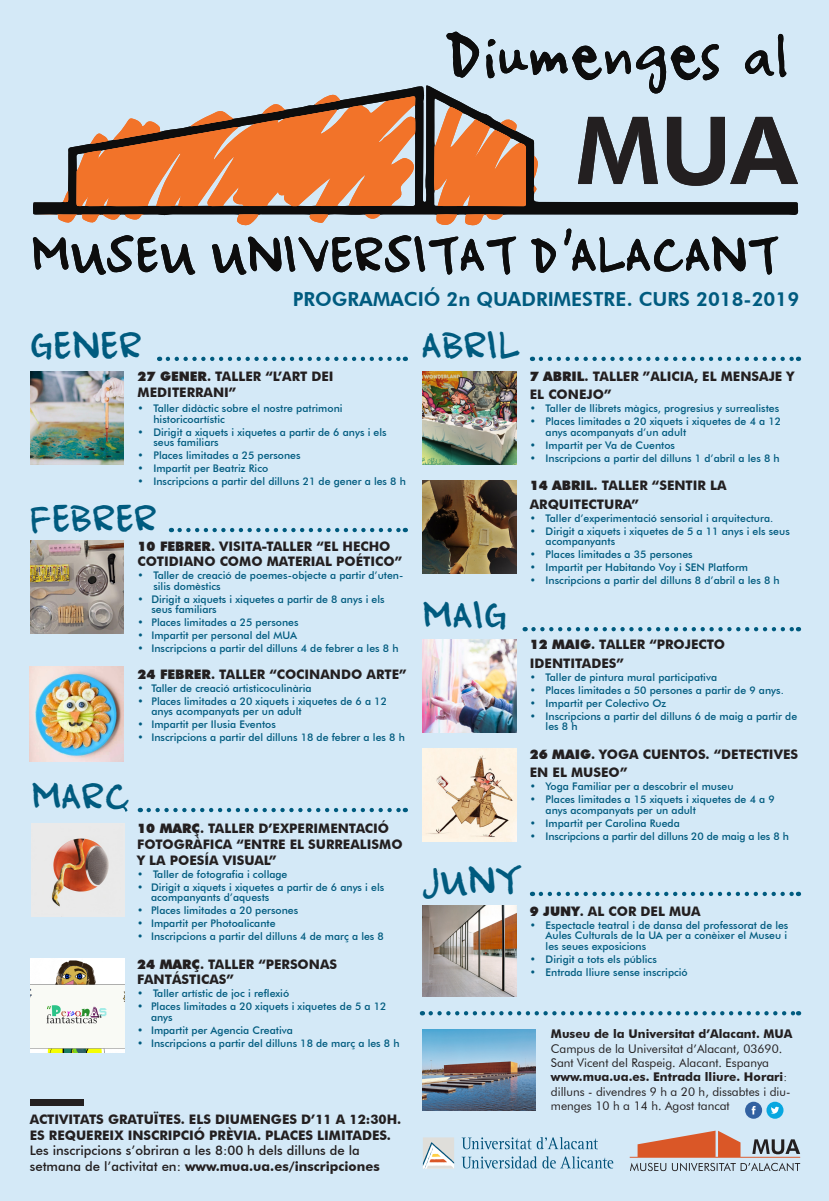
<style>
.page{position:relative;width:829px;height:1201px;background:#fff}
.page>*{position:absolute;margin:0;border:0;box-sizing:border-box;transform-origin:0 0}
.t1{font:40.95px "Ampersand";color:#005b7f}
.t2{font:800 19.34px "Futura BT";color:#005b7f}
.t3{font:700 13.12px/15.8px "Futura BT";color:#231f20}
.t4{font:500 13.12px/15.8px "Futura BT";color:#231f20}
.t5{font:11.99px/14.3px "Futura BT";color:#231f20}
.t6{font:700 11.99px "Futura BT";color:#231f20}
.t7{font:500 10.5px/10.5px "Futura BT";color:#005b7f}
.s1{font-weight:900}
.s2{font-weight:700}
.s3{font-weight:300}
</style>
<div class="page">
<div style="left:0;top:0;width:828px;height:1200px;background:#d4e9f7"></div>
<svg style="left:461px;top:1156px;width:152px;height:12px"></svg>
<div style="left:423px;top:1137px;width:31px;height:31px;background:#dfdeda"></div>
<svg style="left:423px;top:1142px;width:31px;height:26px"></svg>
<svg style="left:461px;top:1137px;width:137px;height:12px"></svg>
<svg style="left:629px;top:1130px;width:171px;height:41px"></svg>
<svg style="left:745px;top:1101px;width:38px;height:17px"></svg>
<img style="left:31px;top:371px;width:93px;height:93px">
<img style="left:423px;top:371px;width:93px;height:93px">
<img style="left:423px;top:639px;width:93px;height:93px">
<img style="left:423px;top:905px;width:93px;height:91px">
<img style="left:423px;top:480px;width:93px;height:93px">
<img style="left:423px;top:748px;width:93px;height:94px">
<img style="left:32px;top:823px;width:93px;height:93px">
<img style="left:31px;top:958px;width:94px;height:94px">
<img style="left:31px;top:540px;width:93px;height:93px">
<img style="left:30px;top:667px;width:94px;height:94px">
<svg style="left:120px;top:804px;width:7px;height:7px"></svg>
<img style="left:423px;top:1029px;width:112px;height:81px">
<div style="left:30px;top:1099px;width:54px;height:6px;background:#231f20"></div>
<svg style="left:33px;top:85px;width:765px;height:131px"></svg>
<svg style="left:446px;top:31px;width:34px;height:47px"></svg>
<svg style="left:531px;top:238px;width:25px;height:35px"></svg>
<svg style="left:32px;top:235px;width:164px;height:40px"></svg>
<svg style="left:465px;top:214px;width:38px;height:12px"></svg>
<svg style="left:745px;top:34px;width:41px;height:44px"></svg>
<svg style="left:212px;top:235px;width:304px;height:40px"></svg>
<svg style="left:436px;top:214px;width:21px;height:11px"></svg>
<svg style="left:237px;top:214px;width:21px;height:12px"></svg>
<svg style="left:309px;top:214px;width:19px;height:9px"></svg>
<svg style="left:564px;top:228px;width:214px;height:47px"></svg>
<svg style="left:534px;top:156px;width:4px;height:22px"></svg>
<svg style="left:36px;top:213px;width:108px;height:10px"></svg>
<svg style="left:365px;top:214px;width:15px;height:5px"></svg>
<svg style="left:486px;top:39px;width:233px;height:55px"></svg>
<svg style="left:34px;top:191px;width:34px;height:12px"></svg>
<svg style="left:533px;top:186px;width:4px;height:7px"></svg>
<svg style="left:76px;top:94px;width:340px;height:112px"></svg>
<svg style="left:434px;top:107px;width:92px;height:99px"></svg>
<svg style="left:578px;top:117px;width:220px;height:69px"></svg>
<svg style="left:430px;top:1011px;width:369px;height:4px"></svg>
<svg style="left:541px;top:357px;width:257px;height:4px"></svg>
<svg style="left:168px;top:357px;width:238px;height:4px"></svg>
<svg style="left:149px;top:807px;width:257px;height:5px"></svg>
<svg style="left:180px;top:528px;width:226px;height:4px"></svg>
<svg style="left:533px;top:627px;width:265px;height:4px"></svg>
<svg style="left:541px;top:891px;width:257px;height:5px"></svg>
<p class="t2" style="left:293px;top:288px;width:508px">PROGRAMACIÓ 2n QUADRIMESTRE. CURS 2018-2019</p>
<p class="t1" style="left:30px;top:325px;width:113px">GENER</p>
<p class="t1" style="left:422px;top:325px;width:100px">ABRIL</p>
<p class="t3" style="left:138px;top:368px;width:197px"><span class="s1">27 GENER</span>. TALLER “L’ART DEI<br>MEDITERRANI”</p>
<p class="t7" style="left:153px;top:403px;width:191px;text-indent:-16px">• Taller didàctic sobre el nostre patrimoni historicoartístic</p>
<p class="t7" style="left:153px;top:426px;width:235px;text-indent:-16px">• Dirigit a xiquets i xiquetes a partir de 6 anys i els seus familiars</p>
<p class="t7" style="left:138px;top:450px;width:164px">• Places limitades a 25 persones</p>
<p class="t7" style="left:138px;top:463px;width:132px">• Impartit per Beatriz Rico</p>
<p class="t7" style="left:138px;top:476px;width:270px">• Inscripcions a partir del dilluns 21 de gener a les 8 h</p>
<p class="t1" style="left:30px;top:498px;width:129px">FEBRER</p>
<p class="t3" style="left:138px;top:538px;width:266px"><span class="s1">10 FEBRER</span>. VISITA-TALLER “EL HECHO<br>COTIDIANO COMO MATERIAL POÉTICO”</p>
<p class="t7" style="left:153px;top:570px;width:251px;text-indent:-16px">• Taller de creació de poemes-objecte a partir d’uten&shy;silis domèstics</p>
<p class="t7" style="left:151px;top:594px;width:235px;text-indent:-14px">• Dirigit a xiquets i xiquetes a partir de 8 anys i els seus familiars</p>
<p class="t7" style="left:138px;top:617px;width:162px">• Places limitades a 25 persones</p>
<p class="t7" style="left:138px;top:630px;width:161px">• Impartit per personal del MUA</p>
<p class="t7" style="left:138px;top:643px;width:262px">• Inscripcions a partir del dilluns 4 de febrer a les 8 h</p>
<p class="t3" style="left:138px;top:666px;width:270px"><span class="s1">24 FEBRER</span>. TALLER “COCINANDO ARTE”</p>
<p class="t7" style="left:138px;top:682px;width:175px">• Taller de creació artisticoculinària</p>
<p class="t7" style="left:151px;top:695px;width:237px;text-indent:-14px">• Places limitades a 20 xiquets i xiquetes de 6 a 12 anys acompanyats per un adult</p>
<p class="t7" style="left:138px;top:719px;width:140px">• Impartit per Ilusia Eventos</p>
<p class="t7" style="left:138px;top:732px;width:269px">• Inscripcions a partir del dilluns 18 de febrer a les 8 h</p>
<p class="t1" style="left:31px;top:776px;width:101px">MARC</p>
<p class="t3" style="left:137px;top:820px;width:267px"><span class="s1">10 MARÇ</span>. TALLER D’EXPERIMENTACIÓ<br>FOTOGRÀFICA “ENTRE EL SURREALISMO<br>Y LA POESÍA VISUAL”</p>
<p class="t7" style="left:137px;top:868px;width:152px">• Taller de fotografia i collage</p>
<p class="t7" style="left:151px;top:881px;width:235px;text-indent:-14px">• Dirigit a xiquets i xiquetes a partir de 6 anys i els acompanyants d’aquests</p>
<p class="t7" style="left:137px;top:905px;width:162px">• Places limitades a 20 persones</p>
<p class="t7" style="left:137px;top:918px;width:140px">• Impartit per Photoalicante</p>
<p class="t7" style="left:137px;top:931px;width:248px">• Inscripcions a partir del dilluns 4 de març a les 8</p>
<p class="t3" style="left:137px;top:956px;width:201px"><span class="s1">24 MARÇ</span>. TALLER “PERSONAS<br>FANTÁSTICAS”</p>
<p class="t7" style="left:137px;top:988px;width:153px">• Taller artístic de joc i reflexió</p>
<p class="t7" style="left:151px;top:1001px;width:237px;text-indent:-14px">• Places limitades a 20 xiquets i xiquetes de 5 a 12 anys</p>
<p class="t7" style="left:137px;top:1024px;width:157px">• Impartit per Agencia Creativa</p>
<p class="t7" style="left:137px;top:1037px;width:264px">• Inscripcions a partir del dilluns 18 de març a les 8 h</p>
<p class="t1" style="left:422px;top:595px;width:87px">MAIG</p>
<p class="t1" style="left:422px;top:860px;width:101px">JUNY</p>
<p class="t3" style="left:30px;top:1111px;width:373px">ACTIVITATS GRATUÏTES. ELS DIUMENGES D’11 A 12:30H.<br>ES REQUEREIX INSCRIPCIÓ PRÈVIA. PLACES LIMITADES.</p>
<p class="t4" style="left:30px;top:1142px;width:351px">Les inscripcions s’obriran a les 8:00 h dels dilluns de la setmana de l’activitat en: <span class="s2">www.mua.ua.es/inscripciones</span></p>
<p class="t3" style="left:529px;top:367px;width:266px;line-height:18.4px"><span class="s1">7 ABRIL</span>. TALLER ”ALICIA, EL MENSAJE Y<br>EL CONEJO”</p>
<p class="t7" style="left:529px;top:403px;width:251px">• Taller de llibrets màgics, progresius y surrealistes</p>
<p class="t7" style="left:545px;top:416px;width:237px;text-indent:-16px">• Places limitades a 20 xiquets i xiquetes de 4 a 12 anys acompanyats d’un adult</p>
<p class="t7" style="left:529px;top:440px;width:147px">• Impartit per Va de Cuentos</p>
<p class="t7" style="left:529px;top:453px;width:251px">• Inscripcions a partir del dilluns 1 d’abril a les 8 h</p>
<p class="t3" style="left:529px;top:476px;width:198px;line-height:18.4px"><span class="s1">14 ABRIL</span>. TALLER “SENTIR LA<br>ARQUITECTURA”</p>
<p class="t7" style="left:529px;top:512px;width:245px">• Taller d’experimentació sensorial i arquitectura.</p>
<p class="t7" style="left:545px;top:525px;width:246px;text-indent:-16px">• Dirigit a xiquets i xiquetes de 5 a 11 anys i els seus acompanyants</p>
<p class="t7" style="left:529px;top:549px;width:164px">• Places limitades a 35 persones</p>
<p class="t7" style="left:529px;top:562px;width:220px">• Impartit per Habitando Voy i SEN Platform</p>
<p class="t7" style="left:529px;top:575px;width:251px">• Inscripcions a partir del dilluns 8 d’abril a les 8 h</p>
<p class="t3" style="left:529px;top:635px;width:197px;line-height:18.4px"><span class="s1">12 MAIG</span>. TALLER “PROJECTO<br>IDENTITADES”</p>
<p class="t7" style="left:529px;top:671px;width:189px">• Taller de pintura mural participativa</p>
<p class="t7" style="left:529px;top:684px;width:255px">• Places limitades a 50 persones a partir de 9 anys.</p>
<p class="t7" style="left:529px;top:697px;width:138px">• Impartit per Colectivo Oz</p>
<p class="t7" style="left:545px;top:710px;width:253px;text-indent:-16px">• Inscripcions a partir del dilluns 6 de maig a partir de les 8 h</p>
<p class="t3" style="left:529px;top:744px;width:270px;line-height:18.4px"><span class="s1">26 MAIG</span>. YOGA CUENTOS. “DETECTIVES<br>EN EL MUSEO”</p>
<p class="t7" style="left:529px;top:781px;width:205px">• Yoga Familiar per a descobrir el museu</p>
<p class="t7" style="left:545px;top:794px;width:231px;text-indent:-16px">• Places limitades a 15 xiquets i xiquetes de 4 a 9 anys acompanyats per un adult</p>
<p class="t7" style="left:529px;top:817px;width:151px">• Impartit per Carolina Rueda</p>
<p class="t7" style="left:529px;top:830px;width:260px">• Inscripcions a partir del dilluns 20 de maig a les 8 h</p>
<p class="t3" style="left:529px;top:903px;width:172px"><span class="s1">9 JUNY</span>. AL COR DEL MUA</p>
<p class="t7" style="left:545px;top:919px;width:244px;text-align:justify;text-indent:-16px">• Espectacle teatral i de dansa del professorat de les Aules Culturals de la UA per a conèixer el Museu i les seues exposicions</p>
<p class="t7" style="left:529px;top:953px;width:128px">• Dirigit a tots els públics</p>
<p class="t7" style="left:529px;top:966px;width:159px">• Entrada lliure sense inscripció</p>
<p class="t6" style="left:551px;top:1026px;width:243px">Museu de la Universitat d’Alacant. MUA</p>
<p class="t5" style="left:551px;top:1041px;width:233px">Campus de la Universitat d’Alacant, 03690.</p>
<p class="t5" style="left:551px;top:1055px;width:220px">Sant Vicent del Raspeig. Alacant. Espanya</p>
<p class="t5" style="left:551px;top:1069px;width:241px"><span class="s2">www.mua.ua.es. Entrada lliure. Horari</span><span class="s3">: </span>dilluns - divendres 9 h a 20 h, dissabtes i diu&shy;menges 10 h a 14 h. Agost tancat</p>
</div>
